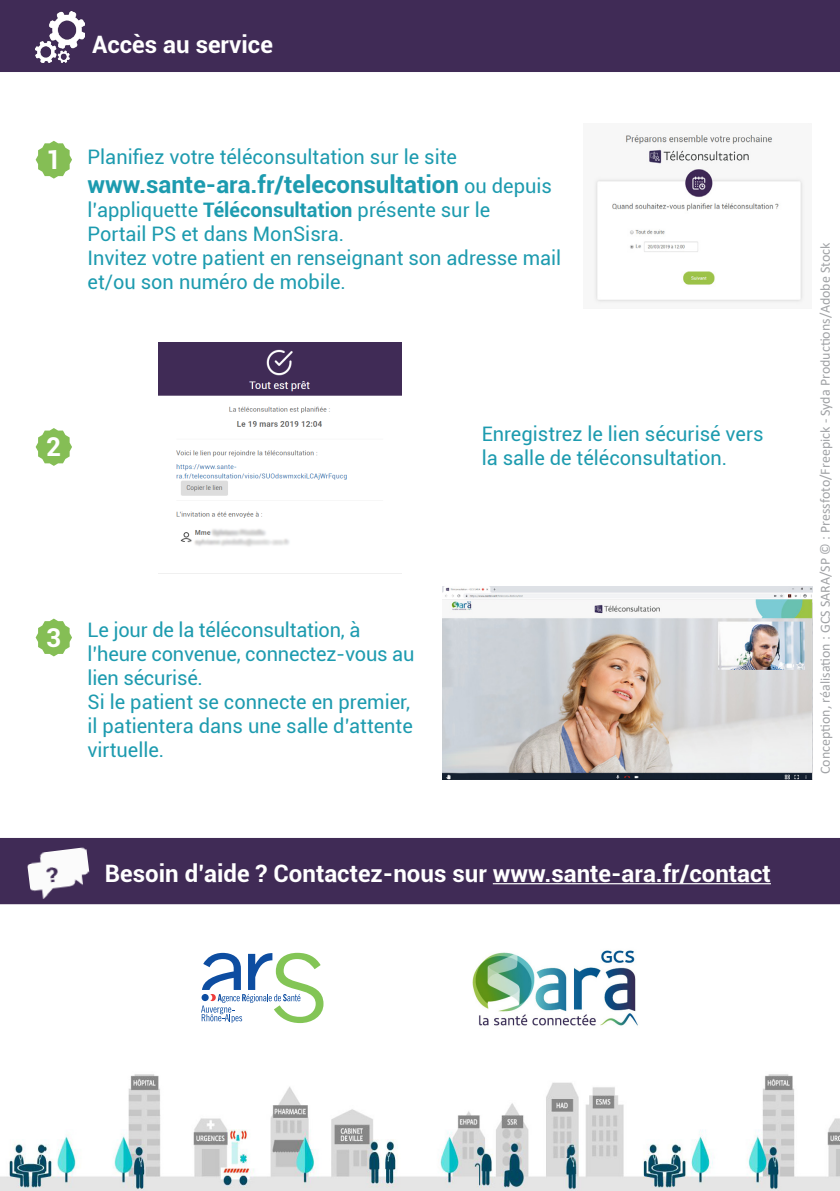
<style>
.page{position:relative;width:840px;height:1191px;background:#fff}
.page>*{position:absolute;margin:0;border:0;box-sizing:border-box;transform-origin:0 0}
.t1{font:700 26px "Roboto";color:#fff}
.t2{font:700 24px "Roboto";color:#fff}
.Style_de_paragraphe{font:700 24px "Roboto";color:#1d9baf}
.Style_de_paragraphe-2{font:20px/24px "Roboto";color:#1d9baf}
.t3{font:14px "Calibri";color:#a1a3a6}
.s1{font-weight:400;font-size:20px}
.s2{font-weight:700}
</style>
<div class="page">
<div style="left:0;top:838px;width:839px;height:66px;background:#402b56"></div>
<svg style="left:201px;top:952px;width:122px;height:71px"></svg>
<img style="left:472px;top:950px;width:166px;height:76px">
<div style="left:0;top:0;width:839px;height:72px;background:#402b56"></div>
<svg style="left:36px;top:141px;width:36px;height:38px"></svg>
<img style="left:594px;top:132px;width:210px;height:171px">
<img style="left:158px;top:342px;width:243px;height:232px">
<svg style="left:36px;top:428px;width:36px;height:38px"></svg>
<img style="left:35px;top:12px;width:49px;height:50px">
<svg style="left:36px;top:618px;width:36px;height:38px"></svg>
<img style="left:442px;top:587px;width:369px;height:192px">
<img style="left:26px;top:845px;width:66px;height:58px">
<img style="left:0;top:1074px;width:839px;height:117px">
<p class="t2" style="left:92px;top:28px;width:182px">Accès au service</p>
<p class="t1" style="left:46px;top:141px;width:16px">1</p>
<p class="Style_de_paragraphe-2" style="left:87px;top:144px;width:371px">Planifiez votre téléconsultation sur le site</p>
<p class="Style_de_paragraphe" style="left:87px;top:167px;width:465px">www.sante-ara.fr/teleconsultation <span class="s1">ou depuis</span></p>
<p class="Style_de_paragraphe-2" style="left:87px;top:197px;width:475px">l’appliquette <span class="s2">Téléconsultation</span> présente sur le<br>Portail PS et dans MonSisra.<br>Invitez votre patient en renseignant son adresse mail et/ou son numéro de mobile.</p>
<p class="t1" style="left:46px;top:428px;width:16px">2</p>
<p class="Style_de_paragraphe-2" style="left:481px;top:421px;width:283px">Enregistrez le lien sécurisé vers la salle de téléconsultation.</p>
<p class="t1" style="left:46px;top:619px;width:16px">3</p>
<p class="Style_de_paragraphe-2" style="left:87px;top:617px;width:328px">Le jour de la téléconsultation, à l’heure convenue, connectez-vous au lien sécurisé.<br>Si le patient se connecte en premier, il patientera dans une salle d’attente virtuelle.</p>
<p class="t2" style="left:105px;top:856px;width:667px">Besoin d’aide ? Contactez-nous sur www.sante-ara.fr/contact</p>
<p class="t3" style="left:815px;top:774px;width:533px;rotate:-90deg">Conception, réalisation : GCS SARA/SP © : Pressfoto/Freepick - Syda Productions/Adobe Stock</p>
</div>
